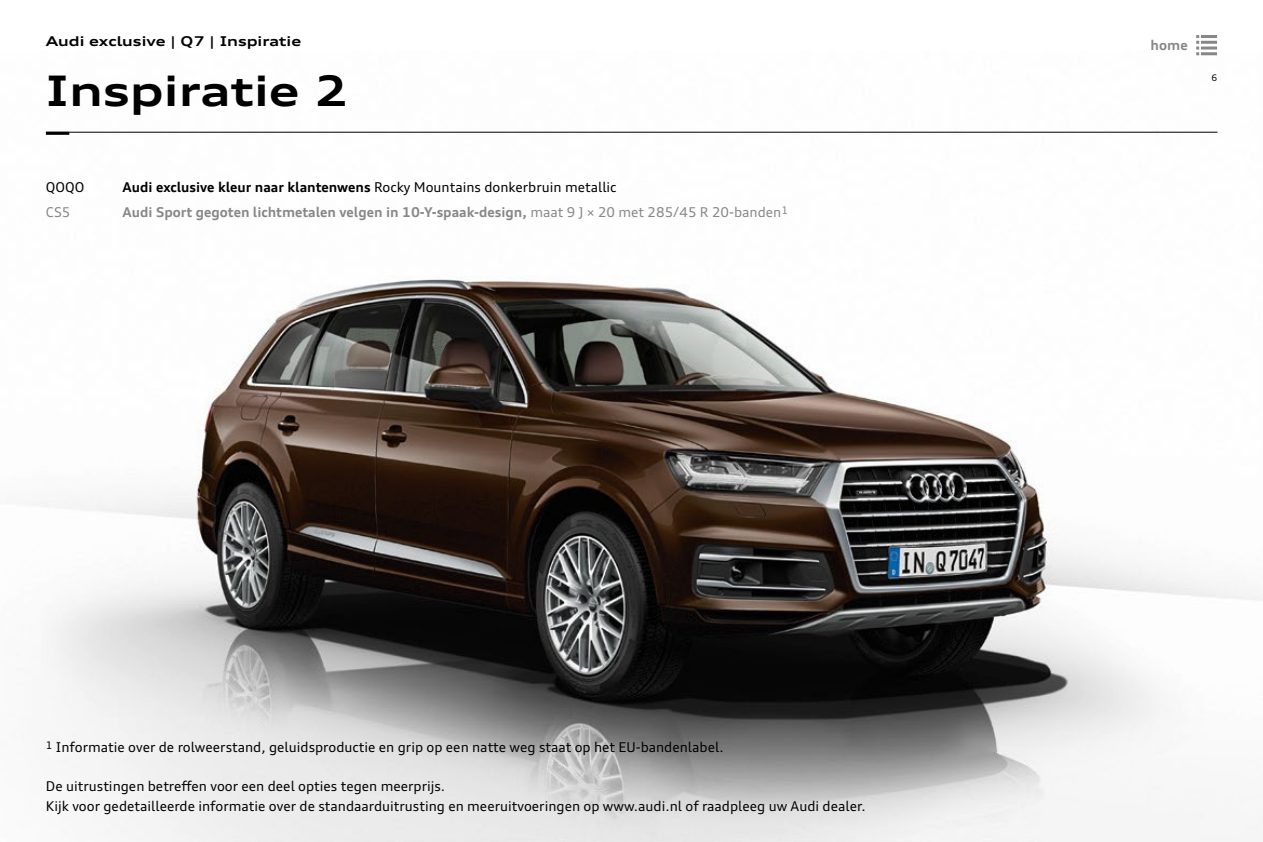
<style>
.page{position:relative;width:1263px;height:842px;background:#fff}
.page>*{position:absolute;margin:0;border:0;box-sizing:border-box;transform-origin:0 0}
.t1{font:700 expanded 42px "Audi Type";color:#000}
.t2{font:13.5px/19.5px "Audi Type";color:#000}
.t3{font:700 13.5px "Audi Type";color:#878787}
.t4{font:700 13.5px "Audi Type";color:#000}
.t5{font:700 expanded 13.5px "Audi Type";color:#000}
.t6{font:13.5px "Audi Type";color:#878787}
.t7{font:9px "Audi Type";color:#000}
.s1{font-weight:400}
</style>
<div class="page">
<img style="left:41px;top:52px;width:1222px;height:790px">
<hr style="left:1201px;top:35px;width:16px;height:3px;background:#868786">
<hr style="left:1201px;top:41px;width:16px;height:3px;background:#868786">
<hr style="left:1201px;top:47px;width:16px;height:3px;background:#868786">
<hr style="left:1201px;top:52px;width:16px;height:3px;background:#868786">
<svg style="left:1196px;top:35px;width:3px;height:20px"></svg>
<hr style="left:46px;top:132px;width:1171px;height:1px;background:#000">
<hr style="left:46px;top:132px;width:23px;height:3px;background:#000">
<p class="t5" style="left:46px;top:33px;width:257px">Audi exclusive | Q7 | Inspiratie</p>
<p class="t3" style="left:1150px;top:36px;width:39px">home</p>
<h1 class="t1" style="left:46px;top:65px;width:305px">Inspiratie 2</h1>
<p class="t7" style="left:1211px;top:72px;width:7px">6</p>
<p class="t2" style="left:46px;top:177px;width:40px">QOQO</p>
<p class="t4" style="left:122px;top:179px;width:496px">Audi exclusive kleur naar klantenwens <span class="s1">Rocky Mountains donkerbruin metallic</span></p>
<p class="t6" style="left:46px;top:204px;width:26px">CS5</p>
<p class="t3" style="left:122px;top:204px;width:667px">Audi Sport gegoten lichtmetalen velgen in 10-Y-spaak-design, <span class="s1">maat 9 J × 20 met 285/45 R 20-banden</span><sup>1</sup></p>
<p class="t2" style="left:46px;top:737px;width:679px"><sup>1</sup> Informatie over de rolweerstand, geluidsproductie en grip op een natte weg staat op het EU-bandenlabel.</p>
<p class="t2" style="left:46px;top:776px;width:821px">De uitrustingen betreffen voor een deel opties tegen meerprijs.<br>Kijk voor gedetailleerde informatie over de standaarduitrusting en meeruitvoeringen op www.audi.nl of raadpleeg uw Audi dealer.</p>
</div>
